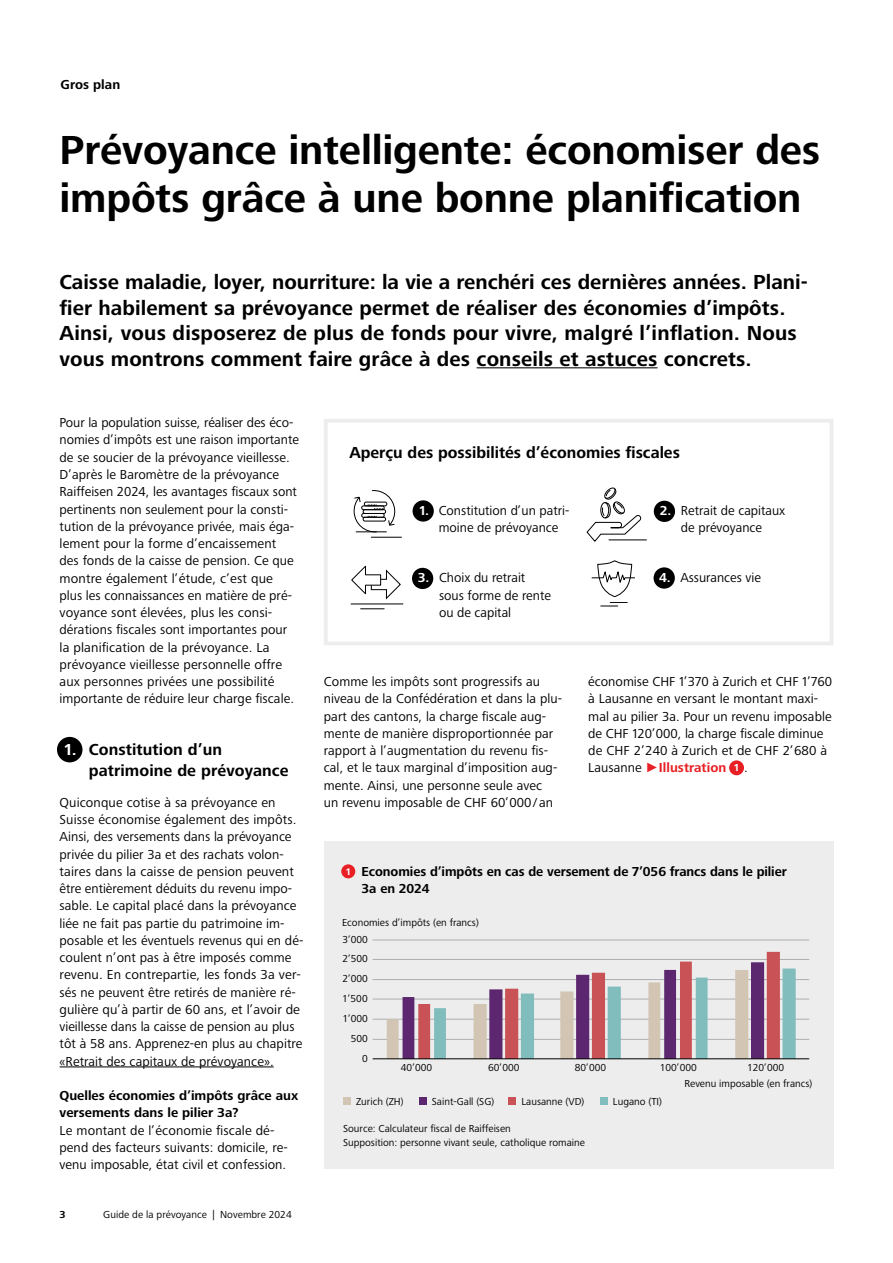
<style>
.page{position:relative;width:893px;height:1263px;background:#fff}
.page>*{position:absolute;margin:0;border:0;box-sizing:border-box;transform-origin:0 0}
.t1{font:700 42px/48px "Frutiger Next LTW1 G";letter-spacing:-.005em;color:#000}
.t2{font:700 21px/25.5px "Frutiger Next LTW1 G";letter-spacing:.005em;color:#000}
.t3{font:700 16.5px/21px "Frutiger Next LTW1 G";letter-spacing:.005em;color:#000}
.t4{font:13.5px/17.2px "Frutiger Next LTW1 G";letter-spacing:.005em;color:#000}
.t5{font:700 13.5px/17.2px "Frutiger Next LTW1 G";color:#000}
.t6{font:10.5px/13.5px "Frutiger Next LTW1 G";color:#000}
.t7{font:10.5px "Frutiger Next LTW1 G";color:#020202}
.t8{font:700 10.5px "Frutiger Next LTW1 G";color:#000}
.s1{color:#fff}
.s2{font-weight:700;color:#fff}
.s3{font-family:"Arial";color:#e82025}
.s4{font-weight:700;color:#e82025}
.s5{font-weight:700;font-size:10.5px;color:#fff}
.s6{font-size:9.9px;color:#fff}
.s7{color:#000}
</style>
<div class="page">
<div style="left:57px;top:737px;width:25px;height:25px;background:#000;border-radius:50%"></div>
<div style="left:729px;top:760px;width:15px;height:15px;background:#e82025;border-radius:50%"></div>
<hr style="left:60px;top:1066px;width:214px;height:1px;background:#000">
<hr style="left:477px;top:367px;width:181px;height:1px;background:#000">
<div style="left:324px;top:419px;width:509px;height:226px;border:4px solid #ededed"></div>
<div style="left:324px;top:841px;width:509px;height:328px;background:#ededed"></div>
<div style="left:413px;top:500px;width:21px;height:22px;background:#000;border-radius:50%"></div>
<div style="left:654px;top:501px;width:21px;height:21px;background:#000;border-radius:50%"></div>
<div style="left:412px;top:568px;width:21px;height:21px;background:#000;border-radius:50%"></div>
<div style="left:654px;top:567px;width:21px;height:22px;background:#000;border-radius:50%"></div>
<div style="left:341px;top:864px;width:14px;height:14px;background:#e82025;border-radius:50%"></div>
<div style="left:343px;top:1097px;width:8px;height:8px;background:#d2c5b4"></div>
<div style="left:419px;top:1097px;width:7px;height:8px;background:#5d2770"></div>
<div style="left:508px;top:1097px;width:8px;height:8px;background:#c85255"></div>
<div style="left:600px;top:1097px;width:8px;height:8px;background:#81bdbd"></div>
<hr style="left:373px;top:1039px;width:436px;height:1px;background:#adaeb0">
<hr style="left:373px;top:1019px;width:436px;height:1px;background:#adaeb0">
<hr style="left:373px;top:999px;width:436px;height:1px;background:#adaeb0">
<hr style="left:373px;top:979px;width:436px;height:1px;background:#adaeb0">
<hr style="left:373px;top:959px;width:436px;height:1px;background:#adaeb0">
<hr style="left:373px;top:940px;width:436px;height:1px;background:#adaeb0">
<svg style="left:387px;top:952px;width:409px;height:106px"></svg>
<hr style="left:373px;top:1058px;width:436px;height:1px;background:#000">
<hr style="left:371px;top:537px;width:30px;height:1px;background:#000">
<svg style="left:353px;top:490px;width:43px;height:43px"></svg>
<svg style="left:361px;top:608px;width:23px;height:1px"></svg>
<hr style="left:351px;top:604px;width:52px;height:1px;background:#000">
<svg style="left:351px;top:565px;width:50px;height:35px"></svg>
<svg style="left:591px;top:561px;width:44px;height:46px"></svg>
<hr style="left:609px;top:539px;width:37px;height:1px;background:#000">
<svg style="left:586px;top:487px;width:56px;height:55px"></svg>
<p class="t5" style="left:61px;top:77px;width:61px">Gros plan</p>
<h1 class="t1" style="left:60px;top:128px;width:762px">Prévoyance intelligente: économiser des impôts grâce à une bonne planification</h1>
<p class="t2" style="left:60px;top:270px;width:750px">Caisse maladie, loyer, nourriture: la vie a renchéri ces dernières années. Plani&shy;fier habilement sa prévoyance permet de réaliser des économies d’impôts.<br>Ainsi, vous disposerez de plus de fonds pour vivre, malgré l’inflation. Nous vous montrons comment faire grâce à des conseils et astuces concrets.</p>
<p class="t4" style="left:60px;top:414px;width:241px">Pour la population suisse, réaliser des éco&shy;nomies d’impôts est une raison importante de se soucier de la prévoyance vieillesse.<br>D’après le Baromètre de la prévoyance Raiffeisen 2024, les avantages fiscaux sont pertinents non seulement pour la consti&shy;tution de la prévoyance privée, mais éga&shy;lement pour la forme d’encaissement des fonds de la caisse de pension. Ce que montre également l’étude, c’est que plus les connaissances en matière de pré&shy;voyance sont élevées, plus les consi&shy;dérations fiscales sont importantes pour la planification de la prévoyance. La prévoyance vieillesse personnelle offre aux personnes privées une possibilité importante de réduire leur charge fiscale.</p>
<p class="t3" style="left:89px;top:739px;width:201px;text-indent:-24px"><span class="s1">1.</span> Constitution d’un patrimoine de prévoyance</p>
<p class="t4" style="left:60px;top:794px;width:245px">Quiconque cotise à sa prévoyance en Suisse économise également des impôts.<br>Ainsi, des versements dans la prévoyance privée du pilier 3a et des rachats volon&shy;taires dans la caisse de pension peuvent être entièrement déduits du revenu impo&shy;sable. Le capital placé dans la prévoyance liée ne fait pas partie du patrimoine im&shy;posable et les éventuels revenus qui en dé&shy;coulent n’ont pas à être imposés comme revenu. En contrepartie, les fonds 3a ver&shy;sés ne peuvent être retirés de manière ré&shy;gulière qu’à partir de 60 ans, et l’avoir de vieillesse dans la caisse de pension au plus tôt à 58 ans. Apprenez-en plus au chapitre «Retrait des capitaux de prévoyance».</p>
<p class="t5" style="left:60px;top:1087px;width:240px">Quelles économies d’impôts grâce aux versements dans le pilier 3a?</p>
<p class="t4" style="left:60px;top:1122px;width:230px">Le montant de l’économie fiscale dé&shy;pend des facteurs suivants: domicile, re&shy;venu imposable, état civil et confession.</p>
<p class="t8" style="left:60px;top:1209px;width:8px">3</p>
<p class="t6" style="left:103px;top:1208px;width:190px">Guide de la prévoyance | Novembre 2024</p>
<p class="t3" style="left:349px;top:442px;width:332px">Aperçu des possibilités d’économies fiscales</p>
<p class="t4" style="left:439px;top:502px;width:132px;text-indent:-19px"><span class="s2">1.</span> Constitution d’un patri&shy;moine de prévoyance</p>
<p class="t4" style="left:660px;top:502px;width:127px;text-align:center"><span class="s2">2.</span> Retrait de capitaux de prévoyance</p>
<p class="t4" style="left:659px;top:570px;width:103px"><span class="s2">4.</span> Assurances vie</p>
<p class="t4" style="left:439px;top:570px;width:113px;text-indent:-21px"><span class="s2">3.</span> Choix du retrait sous forme de rente ou de capital</p>
<p class="t4" style="left:324px;top:673px;width:240px">Comme les impôts sont progressifs au niveau de la Confédération et dans la plu&shy;part des cantons, la charge fiscale aug&shy;mente de manière disproportionnée par rapport à l’augmentation du revenu fis&shy;cal, et le taux marginal d’imposition aug&shy;mente. Ainsi, une personne seule avec<br>un revenu imposable de CHF 60’000/ an</p>
<p class="t4" style="left:588px;top:673px;width:245px">économise CHF 1’370 à Zurich et CHF 1’760 à Lausanne en versant le montant maxi&shy;mal au pilier 3a. Pour un revenu imposable de CHF 120’000, la charge fiscale diminue de CHF 2’240 à Zurich et de CHF 2’680 à Lausanne <span class="s3">►</span><span class="s4">Illustration</span> <span class="s5">1</span> .</p>
<p class="t5" style="left:362px;top:863px;width:427px;text-indent:-16px"><span class="s6">1</span> Economies d’impôts en cas de versement de 7’056 francs dans le pilier<br>3a en 2024</p>
<p class="t6" style="left:342px;top:916px;width:138px">Economies d’impôts (en francs)</p>
<p class="t6" style="left:342px;top:933px;width:27px">3’000</p>
<p class="t6" style="left:342px;top:952px;width:27px">2’500</p>
<p class="t6" style="left:342px;top:972px;width:27px">2’000</p>
<p class="t6" style="left:342px;top:992px;width:27px">1’500</p>
<p class="t6" style="left:342px;top:1012px;width:27px">1’000</p>
<p class="t6" style="left:351px;top:1032px;width:19px">500</p>
<p class="t6" style="left:362px;top:1052px;width:7px">0</p>
<p class="t7" style="left:401px;top:1062px;width:33px">40<span class="s7">’</span>000</p>
<p class="t7" style="left:488px;top:1062px;width:33px">60<span class="s7">’</span>000</p>
<p class="t7" style="left:575px;top:1062px;width:33px">80<span class="s7">’</span>000</p>
<p class="t7" style="left:660px;top:1062px;width:38px">100<span class="s7">’</span>000</p>
<p class="t7" style="left:747px;top:1062px;width:38px">120<span class="s7">’</span>000</p>
<p class="t6" style="left:684px;top:1077px;width:130px">Revenu imposable (en francs)</p>
<p class="t7" style="left:356px;top:1095px;width:49px">Zurich (ZH)</p>
<p class="t7" style="left:432px;top:1095px;width:64px">Saint-Gall (SG)</p>
<p class="t7" style="left:521px;top:1095px;width:64px">Lausanne (VD)</p>
<p class="t6" style="left:613px;top:1095px;width:50px">Lugano (TI)</p>
<p class="t6" style="left:343px;top:1122px;width:243px">Source: Calculateur fiscal de Raiffeisen<br>Supposition: personne vivant seule, catholique romaine</p>
</div>
